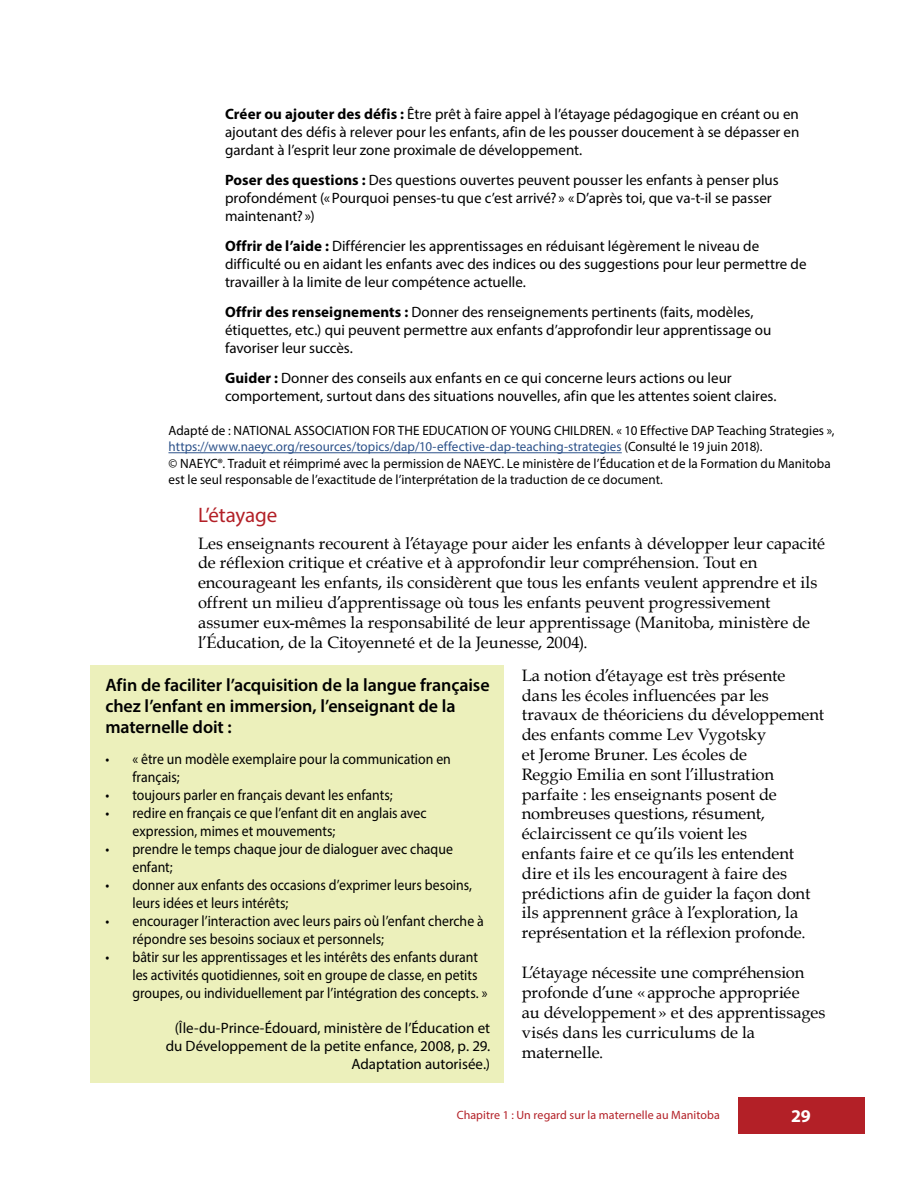
<style>
.page{position:relative;width:918px;height:1188px;background:#fff}
.page>*{position:absolute;margin:0;border:0;box-sizing:border-box;transform-origin:0 0}
.Head_C-guide_sm{font:21px "Myriad Pro";letter-spacing:-.005em;color:#b32027}
.Note_Fig_Head{font:600 18px/21px "Myriad Pro";letter-spacing:-.005em;color:#000}
.t1{font:700 18px "Myriad Pro";color:#fff}
.Paragraph_End___3{font:16.5px/19.8px "Book Antiqua";color:#000}
.Note_Fig_Paragraph-0{font:15px/18px "Myriad Pro";color:#000}
.Note_Fig_Paragraph-0-2{font:15px/18px "Myriad Pro";color:#000;scale:.92 1}
.t2{font:13.5px/16.2px "Myriad Pro";letter-spacing:.005em;color:#000}
.t3{font:12px "Myriad Pro";letter-spacing:.005em;color:#b32027}
.s1{font-weight:700}
.s2{color:#2d528a}
</style>
<div class="page">
<div style="left:738px;top:1097px;width:126px;height:37px;background:#b32027"></div>
<div style="left:90px;top:665px;width:414px;height:418px;background:#ecf0bb"></div>
<hr style="left:168px;top:452px;width:454px;height:1px;background:#2d528a">
<p class="Note_Fig_Paragraph-0" style="left:225px;top:105px;width:576px;text-align:justify"><span class="s1">Créer ou ajouter des défis :</span> Être prêt à faire appel à l’étayage pédagogique en créant ou en ajoutant des défis à relever pour les enfants, afin de les pousser doucement à se dépasser en gardant à l’esprit leur zone proximale de développement.</p>
<p class="Note_Fig_Paragraph-0" style="left:225px;top:171px;width:555px"><span class="s1">Poser des questions :</span> Des questions ouvertes peuvent pousser les enfants à penser plus profondément («Pourquoi penses-tu que c’est arrivé? » «D’après toi, que va-t-il se passer maintenant? »)</p>
<p class="Note_Fig_Paragraph-0" style="left:225px;top:237px;width:583px"><span class="s1">Offrir de l’aide :</span> Différencier les apprentissages en réduisant légèrement le niveau de difficulté ou en aidant les enfants avec des indices ou des suggestions pour leur permettre de travailler à la limite de leur compétence actuelle.</p>
<p class="Note_Fig_Paragraph-0" style="left:225px;top:303px;width:548px"><span class="s1">Offrir des renseignements :</span> Donner des renseignements pertinents (faits, modèles, étiquettes, etc.) qui peuvent permettre aux enfants d’approfondir leur apprentissage ou favoriser leur succès.</p>
<p class="Note_Fig_Paragraph-0" style="left:225px;top:369px;width:553px"><span class="s1">Guider :</span> Donner des conseils aux enfants en ce qui concerne leurs actions ou leur comportement, surtout dans des situations nouvelles, afin que les attentes soient claires.</p>
<p class="t2" style="left:168px;top:422px;width:668px">Adapté de : NATIONAL ASSOCIATION FOR THE EDUCATION OF YOUNG CHILDREN. « 10 Effective DAP Teaching Strategies », <span class="s2">https://www.naeyc.org/resources/topics/dap/10-effective-dap-teaching-strategies</span> (Consulté le 19 juin 2018).<br>© NAEYC®. Traduit et réimprimé avec la permission de NAEYC. Le ministère de l’Éducation et de la Formation du Manitoba est le seul responsable de l’exactitude de l’interprétation de la traduction de ce document.</p>
<h4 class="Head_C-guide_sm" style="left:198px;top:502px;width:81px">L’étayage</h4>
<p class="Paragraph_End___3" style="left:198px;top:533px;width:629px">Les enseignants recourent à l’étayage pour aider les enfants à développer leur capacité de réflexion critique et créative et à approfondir leur compréhension. Tout en encourageant les enfants, ils considèrent que tous les enfants veulent apprendre et ils offrent un milieu d’apprentissage où tous les enfants peuvent progressivement assumer eux-mêmes la responsabilité de leur apprentissage (Manitoba, ministère de l’Éducation, de la Citoyenneté et de la Jeunesse, 2004).</p>
<p class="Paragraph_End___3" style="left:522px;top:665px;width:304px">La notion d’étayage est très présente dans les écoles influencées par les travaux de théoriciens du développement des enfants comme Lev Vygotsky<br>et Jerome Bruner. Les écoles de<br>Reggio Emilia en sont l’illustration parfaite : les enseignants posent de nombreuses questions, résument, éclaircissent ce qu’ils voient les<br>enfants faire et ce qu’ils les entendent dire et ils les encouragent à faire des prédictions afin de guider la façon dont ils apprennent grâce à l’exploration, la représentation et la réflexion profonde.</p>
<p class="Paragraph_End___3" style="left:522px;top:962px;width:305px">L’étayage nécessite une compréhension profonde d’une « approche appropriée<br>au développement» et des apprentissages visés dans les curriculums de la maternelle.</p>
<p class="Note_Fig_Head" style="left:105px;top:674px;width:386px">Afin de faciliter l’acquisition de la langue française chez l’enfant en immersion, l’enseignant de la maternelle doit :</p>
<p class="Note_Fig_Paragraph-0-2" style="left:132px;top:750px;width:348px;text-indent:-27px">• « être un modèle exemplaire pour la communication en français;</p>
<p class="Note_Fig_Paragraph-0-2" style="left:105px;top:786px;width:314px">• toujours parler en français devant les enfants;</p>
<p class="Note_Fig_Paragraph-0-2" style="left:132px;top:804px;width:321px;text-indent:-27px">• redire en français ce que l’enfant dit en anglais avec expression, mimes et mouvements;</p>
<p class="Note_Fig_Paragraph-0-2" style="left:132px;top:840px;width:350px;text-indent:-27px">• prendre le temps chaque jour de dialoguer avec chaque enfant;</p>
<p class="Note_Fig_Paragraph-0-2" style="left:132px;top:876px;width:371px;text-indent:-27px">• donner aux enfants des occasions d’exprimer leurs besoins, leurs idées et leurs intérêts;</p>
<p class="Note_Fig_Paragraph-0-2" style="left:132px;top:912px;width:383px;text-indent:-27px">• encourager l’interaction avec leurs pairs où l’enfant cherche à répondre ses besoins sociaux et personnels;</p>
<p class="Note_Fig_Paragraph-0-2" style="left:132px;top:948px;width:387px;text-indent:-27px">• bâtir sur les apprentissages et les intérêts des enfants durant les activités quotidiennes, soit en groupe de classe, en petits groupes, ou individuellement par l’intégration des concepts. »</p>
<p class="Note_Fig_Paragraph-0" style="left:166px;top:1019px;width:326px;text-align:right">(Île-du-Prince-Édouard, ministère de l’Éducation et du Développement de la petite enfance, 2008, p. 29.<br>Adaptation autorisée.)</p>
<p class="t3" style="left:457px;top:1108px;width:265px">Chapitre 1 : Un regard sur la maternelle au Manitoba</p>
<p class="t1" style="left:791px;top:1104px;width:21px">29</p>
</div>
